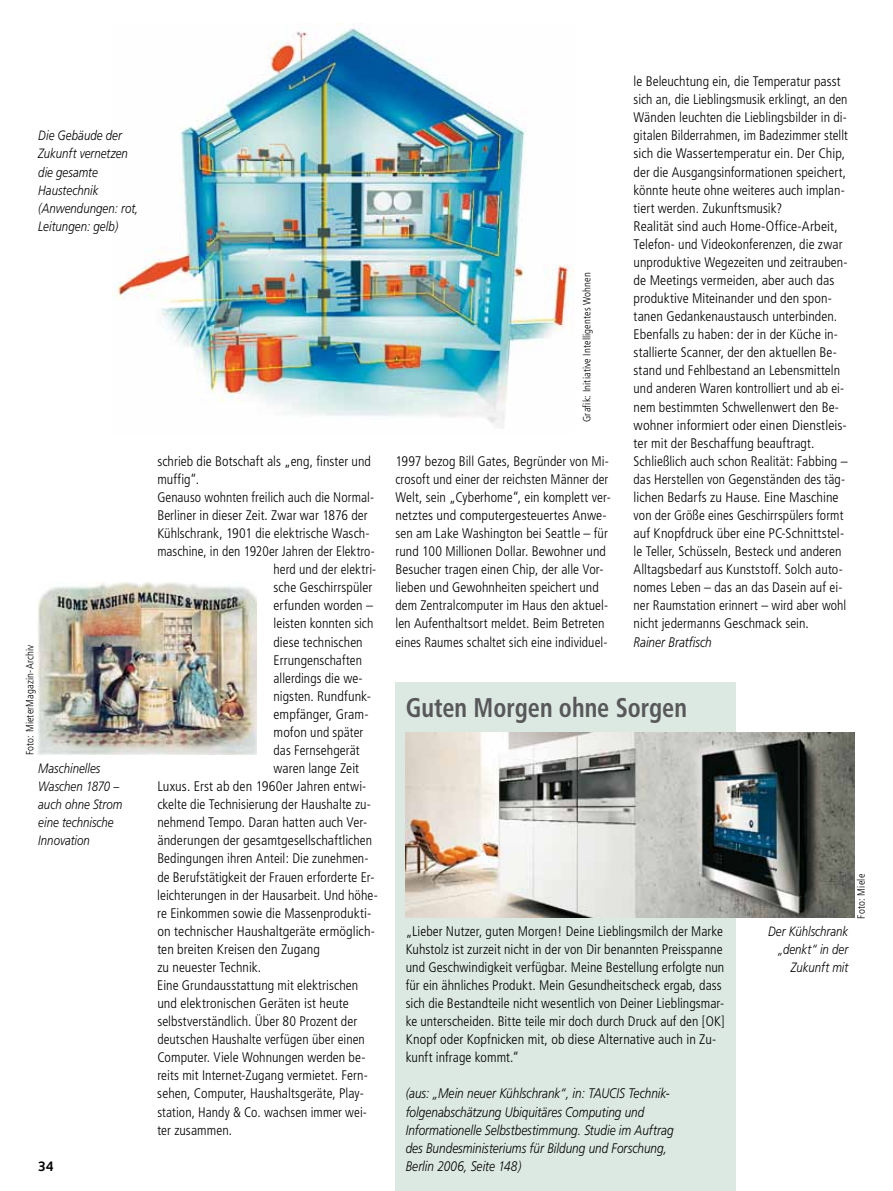
<style>
.page{position:relative;width:893px;height:1191px;background:#fff}
.page>*{position:absolute;margin:0;border:0;box-sizing:border-box;transform-origin:0 0}
.t1{font:700 condensed 27px "Frutiger";color:#58585a;scale:.9 1}
.t2{font:300 condensed 13.8px/18px "Frutiger";letter-spacing:.005em;color:#000}
.t3{font:italic 300 13.8px/18px "Frutiger";color:#000;scale:.85 1}
.t4{font:700 13.8px "Syntax";color:#000}
.t5{font:italic 300 13.5px/18.1px "Frutiger";color:#000;scale:.85 1}
.t6{font:300 condensed 10.5px "Frutiger";letter-spacing:.015em;color:#000}
</style>
<div class="page">
<div style="left:395px;top:682px;width:341px;height:509px;background:#dce9e2"></div>
<img style="left:115px;top:23px;width:459px;height:405px">
<img style="left:406px;top:732px;width:449px;height:185px">
<img style="left:37px;top:583px;width:220px;height:171px">
<p class="t5" style="left:38px;top:127px;width:119px">Die Gebäude der<br>Zukunft vernetzen die gesamte<br>Haustechnik (Anwendungen: rot,<br>Leitungen: gelb)</p>
<p class="t6" style="left:24px;top:755px;width:112px;rotate:-90deg">Foto: MieterMagazin-Archiv</p>
<p class="t5" style="left:38px;top:759px;width:100px">Maschinelles<br>Waschen 1870 – auch ohne Strom eine technische<br>Innovation</p>
<p class="t4" style="left:38px;top:1158px;width:17px">34</p>
<p class="t2" style="left:157px;top:452px;width:215px">schrieb die Botschaft als „eng, finster und</p>
<p class="t2" style="left:157px;top:470px;width:43px">muffig“.</p>
<p class="t2" style="left:157px;top:488px;width:218px">Genauso wohnten freilich auch die Normal-</p>
<p class="t2" style="left:157px;top:506px;width:212px">Berliner in dieser Zeit. Zwar war 1876 der</p>
<p class="t2" style="left:157px;top:524px;width:214px">Kühlschrank, 1901 die elektrische Wasch-</p>
<p class="t2" style="left:157px;top:542px;width:219px">maschine, in den 1920er Jahren der Elek tro-</p>
<p class="t2" style="left:274px;top:560px;width:104px">herd und der elektri-</p>
<p class="t2" style="left:274px;top:579px;width:100px">sche Geschirrspüler</p>
<p class="t2" style="left:274px;top:597px;width:101px">erfunden worden –</p>
<p class="t2" style="left:274px;top:615px;width:101px">leisten konnten sich</p>
<p class="t2" style="left:274px;top:633px;width:91px">diese technischen</p>
<p class="t2" style="left:274px;top:651px;width:90px">Errungenschaften</p>
<p class="t2" style="left:274px;top:669px;width:91px">allerdings die we-</p>
<p class="t2" style="left:274px;top:687px;width:99px">nigsten. Rundfunk-</p>
<p class="t2" style="left:274px;top:705px;width:96px">empfänger, Gram-</p>
<p class="t2" style="left:274px;top:723px;width:91px">mofon und später</p>
<p class="t2" style="left:274px;top:741px;width:88px">das Fernsehgerät</p>
<p class="t2" style="left:274px;top:759px;width:87px">waren lange Zeit</p>
<p class="t2" style="left:157px;top:777px;width:211px">Luxus. Erst ab den 1960er Jahren entwi-</p>
<p class="t2" style="left:157px;top:795px;width:215px">ckelte die Technisierung der Haushalte zu-</p>
<p class="t2" style="left:157px;top:813px;width:212px">nehmend Tempo. Daran hatten auch Ver-</p>
<p class="t2" style="left:157px;top:831px;width:216px">änderungen der gesamtgesellschaftlichen</p>
<p class="t2" style="left:157px;top:850px;width:213px">Bedingungen ihren Anteil: Die zunehmen-</p>
<p class="t2" style="left:157px;top:868px;width:219px">de Berufstätigkeit der Frauen erforderte Er-</p>
<p class="t2" style="left:157px;top:886px;width:222px">leichterungen in der Hausarbeit. Und höhe-</p>
<p class="t2" style="left:157px;top:904px;width:216px">re Einkommen sowie die Massenprodukti-</p>
<p class="t2" style="left:157px;top:922px;width:219px">on technischer Haushaltgeräte ermöglich-</p>
<p class="t2" style="left:157px;top:940px;width:164px">ten breiten Kreisen den Zugang</p>
<p class="t2" style="left:157px;top:958px;width:105px">zu neuester Technik.</p>
<p class="t2" style="left:157px;top:976px;width:202px">Eine Grundausstattung mit elektrischen</p>
<p class="t2" style="left:157px;top:994px;width:193px">und elektronischen Geräten ist heute</p>
<p class="t2" style="left:157px;top:1012px;width:201px">selbstverständlich. Über 80 Prozent der</p>
<p class="t2" style="left:157px;top:1030px;width:209px">deutschen Haushalte verfügen über einen</p>
<p class="t2" style="left:157px;top:1048px;width:210px">Computer. Viele Wohnungen werden be-</p>
<p class="t2" style="left:157px;top:1066px;width:212px">reits mit Internet-Zugang vermietet. Fern-</p>
<p class="t2" style="left:157px;top:1084px;width:208px">sehen, Computer, Haushaltsgeräte, Play-</p>
<p class="t2" style="left:157px;top:1103px;width:211px">station, Handy &amp; Co. wachsen immer wei-</p>
<p class="t2" style="left:157px;top:1121px;width:76px">ter zusammen.</p>
<p class="t6" style="left:581px;top:422px;width:151px;rotate:-90deg">Grafik: Initiative Intelligentes Wohnen</p>
<p class="t2" style="left:395px;top:452px;width:217px">1997 bezog Bill Gates, Begründer von Mi&shy;crosoft und einer der reichsten Männer der Welt, sein „Cyberhome“, ein komplett ver&shy;netztes und computergesteuertes Anwe&shy;sen am Lake Washington bei Seattle – für rund 100 Millionen Dollar. Bewohner und Besucher tragen einen Chip, der alle Vor&shy;lieben und Gewohnheiten speichert und dem Zentralcomputer im Haus den aktuel&shy;len Aufenthaltsort meldet. Beim Betreten eines Raumes schaltet sich eine individuel-</p>
<p class="t2" style="left:634px;top:73px;width:216px">le Beleuchtung ein, die Temperatur passt sich an, die Lieblingsmusik er klingt, an den Wänden leuchten die Lieblingsbilder in di&shy;gitalen Bilderrahmen, im Badezimmer stellt sich die Wassertemperatur ein. Der Chip, der die Ausgangsinformationen speichert, könnte heute ohne weiteres auch implan&shy;tiert werden. Zukunftsmusik?<br>Realität sind auch Home-Office-Ar beit, Telefon- und Videokonferenzen, die zwar unproduktive Wegezeiten und zeitrauben&shy;de Meetings vermeiden, aber auch das produktive Miteinander und den spon&shy;tanen Gedankenaustausch unterbinden.<br>Ebenfalls zu haben: der in der Küche in&shy;stallierte Scanner, der den aktuel len Be&shy;stand und Fehlbestand an Le bensmitteln und anderen Waren kontrolliert und ab ei&shy;nem bestimmten Schwellenwert den Be&shy;wohner informiert oder einen Dienstleis&shy;ter mit der Beschaffung beauftragt.<br>Schließlich auch schon Realität: Fab bing – das Herstellen von Gegenständen des täg&shy;lichen Bedarfs zu Hause. Eine Maschine von der Größe eines Geschirrspülers formt auf Knopfdruck über eine PC-Schnittstel&shy;le Teller, Schüsseln, Besteck und anderen Alltagsbedarf aus Kunststoff. Solch auto&shy;nomes Leben – das an das Dasein auf ei&shy;ner Raumstation erinnert – wird aber wohl nicht jedermanns Geschmack sein.</p>
<p class="t3" style="left:634px;top:632px;width:94px">Rainer Bratfisch</p>
<h1 class="t1" style="left:406px;top:691px;width:314px">Guten Morgen ohne Sorgen</h1>
<p class="t2" style="left:406px;top:922px;width:320px">„Lieber Nutzer, guten Morgen! Deine Lieblingsmilch der Marke Kuhstolz ist zurzeit nicht in der von Dir benannten Preisspanne und Ge schwindigkeit verfügbar. Meine Bestellung erfolgte nun für ein ähnliches Produkt. Mein Gesundheitscheck ergab, dass sich die Bestandteile nicht wesentlich von Deiner Lieblingsmar&shy;ke unterscheiden. Bitte teile mir doch durch Druck auf den [OK] Knopf oder Kopfnicken mit, ob diese Alternative auch in Zu&shy;kunft infrage kommt.“</p>
<p class="t3" style="left:406px;top:1084px;width:317px">(aus: „Mein neuer Kühlschrank“, in: TAUCIS Technik&shy;folgenabschätzung Ubiquitäres Computing und Informationelle Selbstbestimmung. Studie im Auftrag des Bundesministeriums für Bildung und Forschung, Berlin 2006, Seite 148)</p>
<p class="t6" style="left:855px;top:918px;width:46px;rotate:-90deg">Foto: Miele</p>
<p class="t5" style="left:768px;top:922px;width:96px;text-align:right">Der Kühlschrank „denkt“ in der<br>Zukunft mit</p>
</div>
